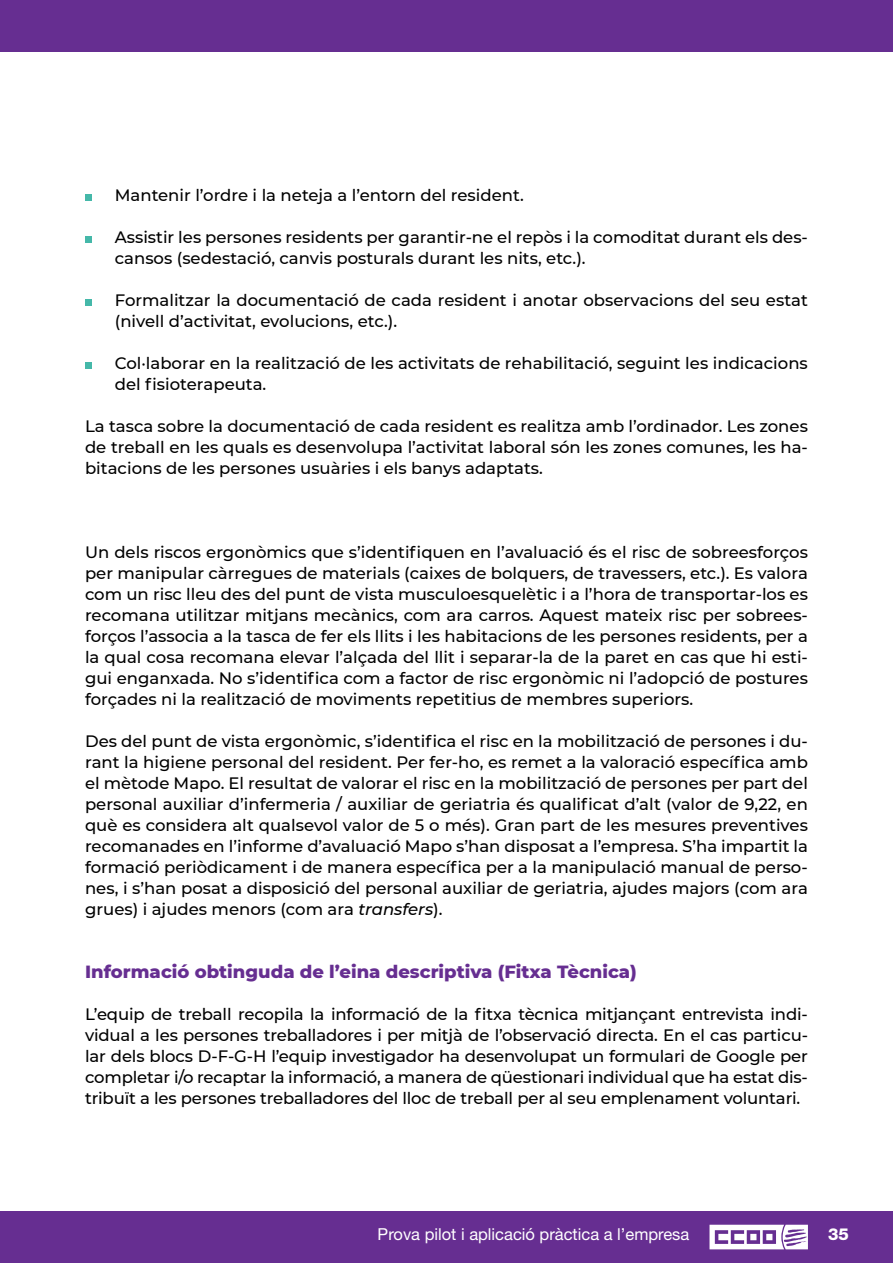
<style>
.page{position:relative;width:893px;height:1263px;background:#fff}
.page>*{position:absolute;margin:0;border:0;box-sizing:border-box;transform-origin:0 0}
.t1{font:800 18px "Montserrat";color:#662e91}
.t2{font:500 16.5px/21px "Montserrat";color:#000;text-align:justify}
.t3{font:16.5px "Helvetica Neue";color:#fff}
.t4{font:800 16.5px "Helvetica Neue";color:#fff}
.s1{font-style:italic}
</style>
<div class="page">
<div style="left:0;top:1212px;width:893px;height:51px;background:#662e91"></div>
<div style="left:0;top:0;width:893px;height:51px;background:#662e91"></div>
<svg style="left:709px;top:1225px;width:99px;height:24px"></svg>
<svg style="left:85px;top:195px;width:6px;height:6px"></svg>
<svg style="left:85px;top:237px;width:6px;height:6px"></svg>
<svg style="left:85px;top:300px;width:6px;height:6px"></svg>
<svg style="left:85px;top:363px;width:6px;height:6px"></svg>
<p class="t2" style="left:115px;top:184px;width:410px">Mantenir l’ordre i la neteja a l’entorn del resident.</p>
<p class="t2" style="left:115px;top:226px;width:695px">Assistir les persones residents per garantir-ne el repòs i la comoditat durant els des&shy;cansos (sedestació, canvis posturals durant les nits, etc.).</p>
<p class="t2" style="left:115px;top:289px;width:695px">Formalitzar la documentació de cada resident i anotar observacions del seu estat (nivell d’activitat, evolucions, etc.).</p>
<p class="t2" style="left:115px;top:352px;width:695px">Col·laborar en la realització de les activitats de rehabilitació, seguint les indicacions del fisioterapeuta.</p>
<p class="t2" style="left:85px;top:415px;width:724px">La tasca sobre la documentació de cada resident es realitza amb l’ordinador. Les zones de treball en les quals es desenvolupa l’activitat laboral són les zones comunes, les ha&shy;bitacions de les persones usuàries i els banys adaptats.</p>
<p class="t2" style="left:85px;top:541px;width:724px">Un dels riscos ergonòmics que s’identifiquen en l’avaluació és el risc de sobreesforços per manipular càrregues de materials (caixes de bolquers, de travessers, etc.). Es valora com un risc lleu des del punt de vista musculoesquelètic i a l’hora de transportar-los es recomana utilitzar mitjans mecànics, com ara carros. Aquest mateix risc per sobrees&shy;forços l’associa a la tasca de fer els llits i les habitacions de les persones residents, per a la qual cosa recomana elevar l’alçada del llit i separar-la de la paret en cas que hi esti&shy;gui enganxada. No s’identifica com a factor de risc ergonòmic ni l’adopció de postures forçades ni la realització de moviments repetitius de membres superiors.</p>
<p class="t2" style="left:85px;top:730px;width:724px">Des del punt de vista ergonòmic, s’identifica el risc en la mobilització de persones i du&shy;rant la higiene personal del resident. Per fer-ho, es remet a la valoració específica amb el mètode Mapo. El resultat de valorar el risc en la mobilització de persones per part del personal auxiliar d’infermeria / auxiliar de geriatria és qualificat d’alt (valor de 9,22, en què es considera alt qualsevol valor de 5 o més). Gran part de les mesures preventives recomanades en l’informe d’avaluació Mapo s’han disposat a l’empresa. S’ha impartit la formació periòdicament i de manera específica per a la manipulació manual de perso&shy;nes, i s’han posat a disposició del personal auxiliar de geriatria, ajudes majors (com ara grues) i ajudes menors (com ara <span class="s1">transfers</span>).</p>
<p class="t1" style="left:85px;top:958px;width:553px">Informació obtinguda de l’eina descriptiva (Fitxa Tècnica)</p>
<p class="t2" style="left:85px;top:1003px;width:724px">L’equip de treball recopila la informació de la fitxa tècnica mitjançant entrevista indi&shy;vidual a les persones treballadores i per mitjà de l’observació directa. En el cas particu&shy;lar dels blocs D-F-G-H l’equip investigador ha desenvolupat un formulari de Google per completar i/o recaptar la informació, a manera de qüestionari individual que ha estat dis&shy;tribuït a les persones treballadores del lloc de treball per al seu emplenament voluntari.</p>
<p class="t3" style="left:378px;top:1224px;width:313px">Prova pilot i aplicació pràctica a l’empresa</p>
<p class="t4" style="left:828px;top:1224px;width:22px">35</p>
</div>
